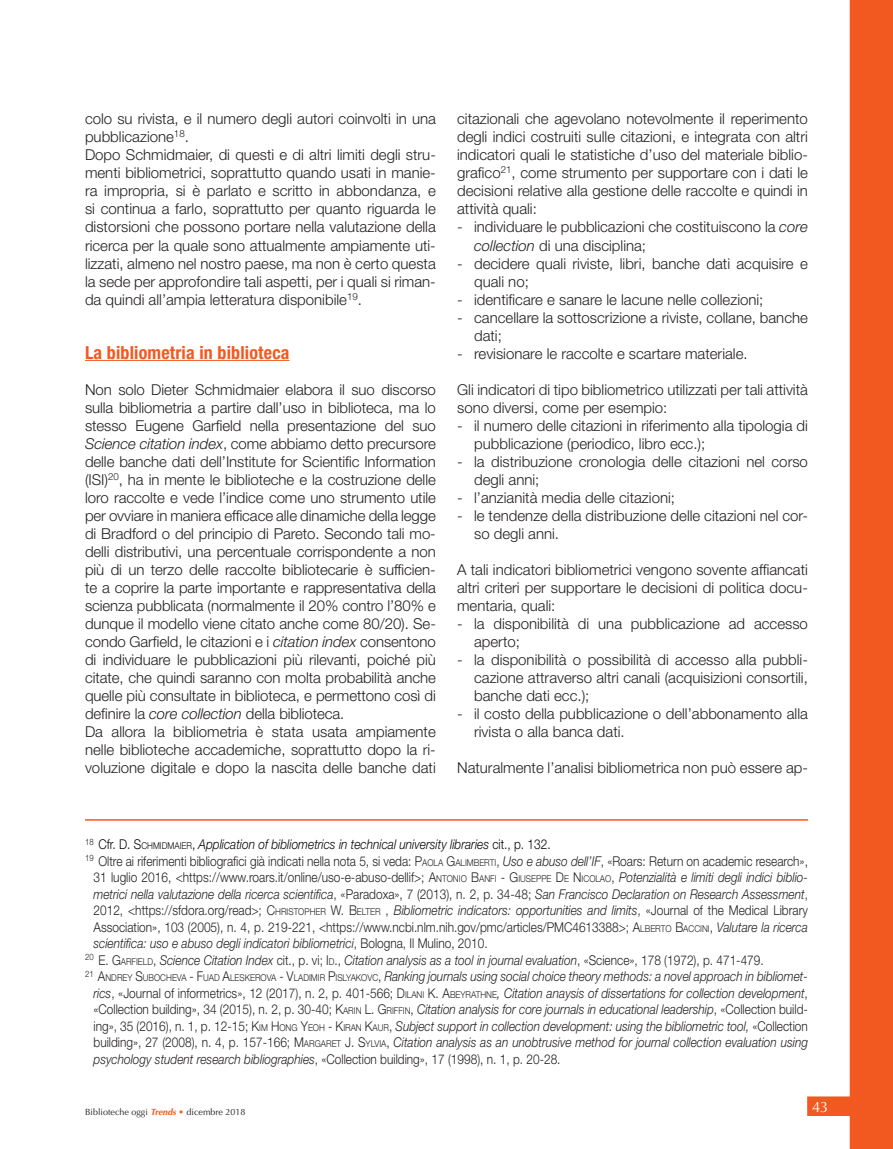
<style>
.page{position:relative;width:893px;height:1149px;background:#fff}
.page>*{position:absolute;margin:0;border:0;box-sizing:border-box;transform-origin:0 0}
.t1{font:700 condensed 18px "Helvetica Neue LT Std";letter-spacing:.01em;color:#f15921}
.t2{font:300 15px/18px "Helvetica Neue LT Std";color:#231f20}
.t3{font:15px "Optima";color:#fff}
.t4{font:italic 300 13.5px "Helvetica Neue LT Std";color:#231f20;scale:.88 1}
.t5{font:300 13.5px "Helvetica Neue LT Std";color:#231f20;scale:.88 1}
.t6{font:italic 300 13.5px "Helvetica Neue LT Std";color:#040503;scale:.88 1}
.t7{font:9px "Optima";color:#231f20}
.s1{font-style:italic}
.s2{font-style:normal}
.s3{font-style:normal;font-size:9.45px}
.s4{font-style:inherit}
.s5{font-size:9.45px}
.s6{font-weight:700;font-style:italic;color:#f15921}
.s7{color:#f15921}
</style>
<div class="page">
<svg style="left:807px;top:1096px;width:43px;height:19px"></svg>
<div style="left:850px;top:0;width:43px;height:1148px;background:#f15921"></div>
<hr style="left:85px;top:360px;width:204px;height:1px;background:#f15921">
<hr style="left:85px;top:818px;width:723px;height:2px;background:#f15921">
<p class="t2" style="left:85px;top:110px;width:352px">colo su rivista, e il numero degli autori coinvolti in una pubblicazione<sup>18</sup>.<br>Dopo Schmidmaier, di questi e di altri limiti degli stru&shy;menti bibliometrici, soprattutto quando usati in manie&shy;ra impropria, si è parlato e scritto in abbondanza, e si continua a farlo, soprattutto per quanto riguarda le distorsioni che possono portare nella valutazione della ricerca per la quale sono attualmente ampiamente uti&shy;lizzati, almeno nel nostro paese, ma non è certo questa la sede per approfondire tali aspetti, per i quali si riman&shy;da quindi all’ampia letteratura disponibile<sup>19</sup>.</p>
<p class="t1" style="left:85px;top:341px;width:206px">La bibliometria in biblioteca</p>
<p class="t2" style="left:85px;top:380px;width:352px">Non solo Dieter Schmidmaier elabora il suo discorso sulla bibliometria a partire dall’uso in biblioteca, ma lo stesso Eugene Garfield nella presentazione del suo <span class="s1">Science citation index</span>, come abbiamo detto precursore delle banche dati dell’Institute for Scientific Information (ISI)<sup>20</sup>, ha in mente le biblioteche e la costruzione delle loro raccolte e vede l’indice come uno strumento utile per ovviare in maniera efficace alle dinamiche della legge di Bradford o del principio di Pareto. Secondo tali mo&shy;delli distributivi, una percentuale corrispondente a non più di un terzo delle raccolte bibliotecarie è sufficien&shy;te a coprire la parte importante e rappresentativa della scienza pubblicata (normalmente il 20% contro l’80% e dunque il modello viene citato anche come 80/20). Se&shy;condo Garfield, le citazioni e i <span class="s1">citation index</span> consentono di individuare le pubblicazioni più rilevanti, poiché più citate, che quindi saranno con molta probabilità anche quelle più consultate in biblioteca, e permettono così di definire la <span class="s1">core collection</span> della biblioteca.<br>Da allora la bibliometria è stata usata ampiamente nelle biblioteche accademiche, soprattutto dopo la ri&shy;voluzione digitale e dopo la nascita delle banche dati</p>
<p class="t2" style="left:457px;top:110px;width:352px;text-align:justify">citazionali che agevolano notevolmente il reperimento degli indici costruiti sulle citazioni, e integrata con altri indicatori quali le statistiche d’uso del materiale biblio&shy;grafico<sup>21</sup>, come strumento per supportare con i dati le decisioni relative alla gestione delle raccolte e quindi in attività quali:</p>
<p class="t2" style="left:474px;top:218px;width:335px;text-indent:-17px">- individuare le pubblicazioni che costituiscono la <span class="s1">core collection</span> di una disciplina;</p>
<p class="t2" style="left:474px;top:254px;width:335px;text-indent:-17px">- decidere quali riviste, libri, banche dati acquisire e quali no;</p>
<p class="t2" style="left:457px;top:290px;width:308px">- identificare e sanare le lacune nelle collezioni;</p>
<p class="t2" style="left:474px;top:308px;width:335px;text-indent:-17px">- cancellare la sottoscrizione a riviste, collane, banche dati;</p>
<p class="t2" style="left:457px;top:344px;width:292px">- revisionare le raccolte e scartare materiale.</p>
<p class="t2" style="left:457px;top:380px;width:352px">Gli indicatori di tipo bibliometrico utilizzati per tali attività sono diversi, come per esempio:</p>
<p class="t2" style="left:474px;top:416px;width:335px;text-indent:-17px">- il numero delle citazioni in riferimento alla tipologia di pubblicazione (periodico, libro ecc.);</p>
<p class="t2" style="left:474px;top:452px;width:335px;text-indent:-17px">- la distribuzione cronologia delle citazioni nel corso degli anni;</p>
<p class="t2" style="left:457px;top:488px;width:219px">- l’anzianità media delle citazioni;</p>
<p class="t2" style="left:474px;top:506px;width:335px;text-indent:-17px">- le tendenze della distribuzione delle citazioni nel cor&shy;so degli anni.</p>
<p class="t2" style="left:457px;top:560px;width:352px;text-align:justify">A tali indicatori bibliometrici vengono sovente affiancati altri criteri per supportare le decisioni di politica docu&shy;mentaria, quali:</p>
<p class="t2" style="left:474px;top:614px;width:335px;text-indent:-17px">- la disponibilità di una pubblicazione ad accesso aperto;</p>
<p class="t2" style="left:474px;top:650px;width:335px;text-align:justify;text-indent:-17px">- la disponibilità o possibilità di accesso alla pubbli&shy;cazione attraverso altri canali (acquisizioni consortili, banche dati ecc.);</p>
<p class="t2" style="left:474px;top:704px;width:335px;text-indent:-17px">- il costo della pubblicazione o dell’abbonamento alla rivista o alla banca dati.</p>
<p class="t2" style="left:457px;top:758px;width:352px">Naturalmente l’analisi bibliometrica non può essere ap-</p>
<p class="t6" style="left:85px;top:836px;width:531px"><sup>18</sup> <span class="s2">Cfr.</span> <span class="s2">D. S</span><span class="s3">CHMIDMAIER</span><span class="s2">,</span> Application of bibliometrics in technical university libraries <span class="s2">cit., p. 132.</span></p>
<p class="t5" style="left:85px;top:852px;width:823px"><sup>19</sup> Oltre ai riferimenti bibliografici già indicati nella nota 5, si veda: <span class="s4">P</span><span class="s5">AOLA</span> <span class="s4">G</span><span class="s5">ALIMBERTI</span>, <span class="s1">Uso e abuso dell’IF</span>, «Roars: Return on academic research»,</p>
<p class="t5" style="left:94px;top:868px;width:813px">31 luglio 2016, &lt;https://www.roars.it/online/uso-e-abuso-dellif&gt;; <span class="s4">A</span><span class="s5">NTONIO</span> <span class="s4">B</span><span class="s5">ANFI</span> <span class="s4">- G</span><span class="s5">IUSEPP E</span> <span class="s4">D</span> <span class="s5">E</span> <span class="s4">N</span> <span class="s5">ICOLAO</span>, <span class="s1">Potenzialità e limiti degli indici biblio-</span></p>
<p class="t4" style="left:94px;top:885px;width:813px">metrici nella valutazione della ricerca scientifica<span class="s2">, «Paradoxa», 7 (2013), n. 2, p. 34-48;</span> San Francisco Declaration on Research Assessment<span class="s2">,</span></p>
<p class="t5" style="left:94px;top:901px;width:813px">2012, &lt;https://sfdora.org/read&gt;; <span class="s4">C</span><span class="s5">HRISTOPHER</span> <span class="s4">W. B</span> <span class="s5">ELTER</span> , <span class="s1">Bibliometric indicators: opportunities and limits</span>, «Journal of the Medical Library</p>
<p class="t5" style="left:94px;top:918px;width:813px">Association», 103 (2005), n. 4, p. 219-221, &lt;https://www.ncbi.nlm.nih.gov/pmc/articles/PMC4613388&gt;; <span class="s4">A</span><span class="s5">LBERTO</span> <span class="s4">B</span><span class="s5">ACCINI</span>, <span class="s1">Valutare la ricerca</span></p>
<p class="t4" style="left:94px;top:935px;width:449px">scientifica: uso e abuso degli indicatori bibliometrici<span class="s2">, Bologna, Il Mulino, 2010.</span></p>
<p class="t4" style="left:85px;top:951px;width:773px"><sup>20</sup> <span class="s2">E. G</span><span class="s3">ARFIELD</span><span class="s2">,</span> Science Citation Index <span class="s2">cit., p. vi;</span> <span class="s2">I</span> <span class="s3">D</span><span class="s2">.</span><span class="s2">,</span> Citation analysis as a tool in journal evaluation<span class="s2">, «Science», 178 (1972), p. 471-479.</span></p>
<p class="t4" style="left:85px;top:968px;width:823px"><sup>21</sup> <span class="s2">A</span><span class="s3">NDREY</span> <span class="s2">S</span><span class="s3">UBOCHEVA</span> <span class="s2">- F</span><span class="s3">UAD</span> <span class="s2">A</span><span class="s3">LESKEROVA</span> <span class="s2">- V</span><span class="s3">LADIMIR</span> <span class="s2">P</span><span class="s3">ISLYAKOVC</span><span class="s2">,</span> Ranking journals using social choice theory methods: a novel approach in bibliomet-</p>
<p class="t4" style="left:94px;top:984px;width:813px">rics<span class="s2">, «Journal of informetrics», 12 (2017), n. 2, p. 401-566;</span> <span class="s2">D</span> <span class="s3">ILANI</span> <span class="s2">K. A</span><span class="s3">BEYRATHNE</span>, Citation anaysis of dissertations for collection development<span class="s2">,</span></p>
<p class="t5" style="left:94px;top:1000px;width:813px">«Collection building», 34 (2015), n. 2, p. 30-40; <span class="s4">K</span><span class="s5">AR IN</span> <span class="s4">L. G</span><span class="s5">RIFFIN</span>, <span class="s1">Citation analysis for core journals in educational leadership</span>, «Collection build-</p>
<p class="t4" style="left:94px;top:1017px;width:813px"><span class="s2">ing», 35 (2016), n. 1, p. 12-15;</span> <span class="s2">K</span><span class="s3">IM</span> <span class="s2">H</span> <span class="s3">ONG</span> <span class="s2">Y</span><span class="s3">EOH</span> <span class="s2">- K</span><span class="s3">IRAN</span> <span class="s2">K</span><span class="s3">AUR</span><span class="s2">,</span> Subject support in collection development: using the bibliometric tool, <span class="s2">«Collection</span></p>
<p class="t4" style="left:94px;top:1034px;width:813px"><span class="s2">building», 27 (2008), n. 4, p. 157-166;</span> <span class="s2">M</span> <span class="s3">ARGAR ET</span> <span class="s2">J. S</span><span class="s3">YLVIA</span><span class="s2">,</span> Citation analysis as an unobtrusive method for journal collection evaluation using</p>
<p class="t5" style="left:94px;top:1050px;width:532px"><span class="s1">psychology student research bibliographies</span>, «Collection building», 17 (1998), n. 1, p. 20-28.</p>
<p class="t7" style="left:85px;top:1106px;width:162px">Biblioteche oggi <span class="s6">Trends</span> <span class="s7">•</span> dicembre 2018</p>
<p class="t3" style="left:812px;top:1097px;width:18px">43</p>
</div>
